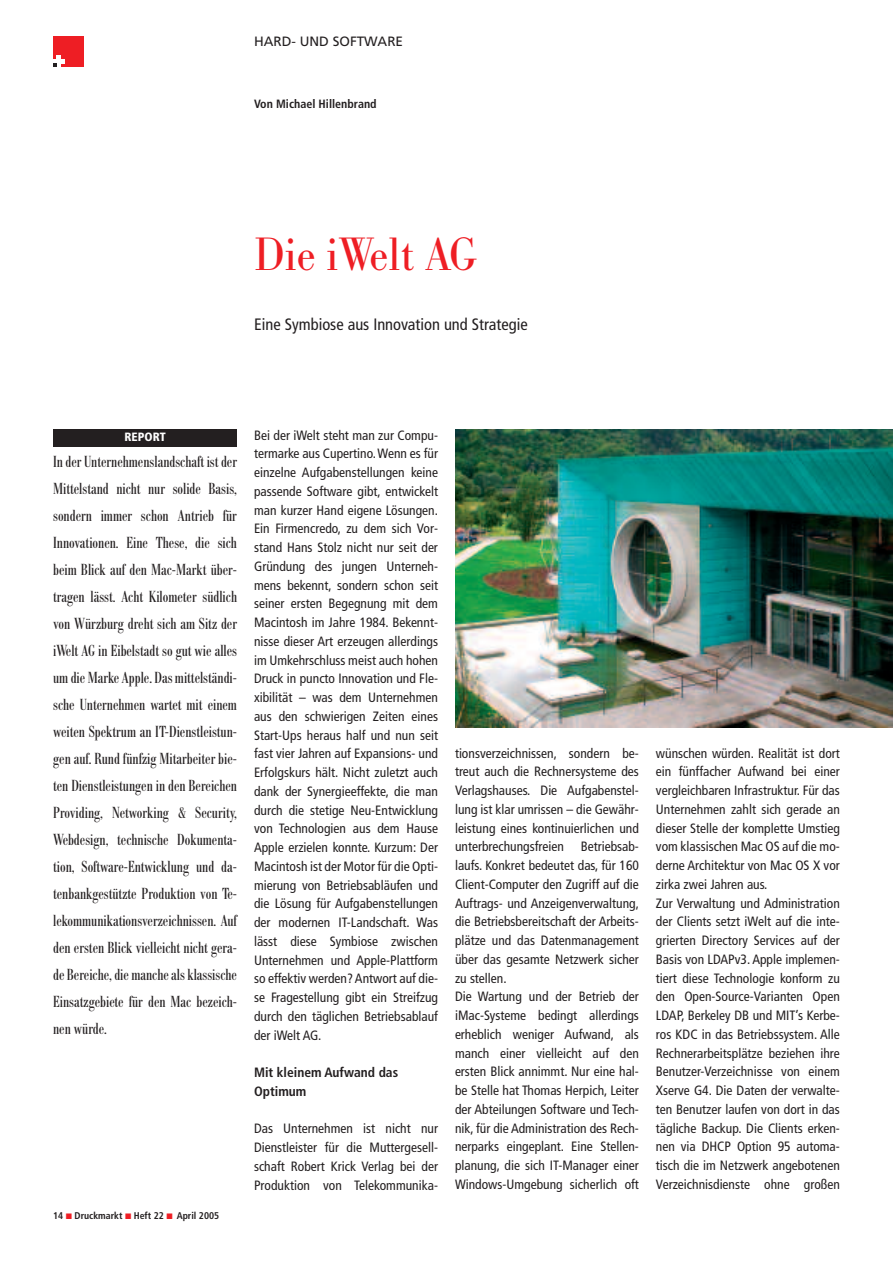
<style>
.page{position:relative;width:893px;height:1263px;background:#fff}
.page>*{position:absolute;margin:0;border:0;box-sizing:border-box;transform-origin:0 0}
.t1{font:48px "Bodoni Nr 1 SB";letter-spacing:-.01em;color:#ee1e24;scale:.9 1}
.t2{font:16.5px/27px "Bodoni Nr 1 SB Con";color:#231f20;text-align:justify}
.t3{font:condensed 16.5px "Frutiger";color:#231f20}
.t4{font:condensed 13.5px/18.8px "Frutiger";color:#231f20;text-align:justify}
.t5{font:700 condensed 13.5px/18.8px "Frutiger";color:#231f20}
.t6{font:13.5px "Frutiger";color:#231f20}
.t7{font:700 condensed 12px "Frutiger";color:#231f20}
.t8{font:900 condensed 12px "Frutiger";color:#fff}
.t9{font:700 condensed 9.75px "Frutiger";color:#231f20}
</style>
<div class="page">
<div style="left:53px;top:429px;width:184px;height:17px;background:#231f20"></div>
<img style="left:455px;top:429px;width:438px;height:298px">
<div style="left:53px;top:36px;width:31px;height:31px;background:#ee1e24"></div>
<div style="left:53px;top:59px;width:12px;height:5px;background:#fff"></div>
<hr style="left:57px;top:56px;width:4px;height:11px;background:#fff">
<p class="t6" style="left:254px;top:36px;width:150px">HARD- UND SOFTWARE</p>
<p class="t7" style="left:254px;top:99px;width:124px">Von Michael Hillenbrand</p>
<h1 class="t1" style="left:254px;top:225px;width:250px">Die iWelt AG</h1>
<p class="t3" style="left:254px;top:317px;width:275px">Eine Symbiose aus Innovation und Strategie</p>
<p class="t8" style="left:124px;top:432px;width:43px">REPORT</p>
<p class="t2" style="left:53px;top:447px;width:185px">In der Unternehmenslandschaft ist der Mittelstand nicht nur solide Basis, sondern immer schon Antrieb für Innovationen. Eine These, die sich beim Blick auf den Mac-Markt über&shy;tragen lässt. Acht Kilometer südlich von Würzburg dreht sich am Sitz der iWelt AG in Eibelstadt so gut wie alles um die Marke Apple. Das mittelständi&shy;sche Unternehmen wartet mit einem weiten Spektrum an IT-Dienstleistun&shy;gen auf. Rund fünfzig Mitarbeiter bie&shy;ten Dienstleistungen in den Bereichen Providing, Networking &amp; Security, Webdesign, technische Dokumenta&shy;tion, Software-Entwicklung und da&shy;tenbankgestützte Produktion von Te&shy;lekommunikationsverzeichnissen. Auf den ersten Blick vielleicht nicht gera&shy;de Bereiche, die manche als klassische Einsatzgebiete für den Mac bezeich&shy;nen würde.</p>
<p class="t9" style="left:53px;top:1212px;width:112px">14 Druckmarkt Heft 22</p>
<p class="t9" style="left:177px;top:1212px;width:44px">April 2005</p>
<p class="t4" style="left:254px;top:427px;width:185px">Bei der iWelt steht man zur Compu&shy;termarke aus Cupertino.Wenn es für einzelne Aufgabenstellungen keine passende Software gibt, entwickelt man kurzer Hand eigene Lösungen.<br>Ein Firmencredo, zu dem sich Vor&shy;stand Hans Stolz nicht nur seit der Gründung des jungen Unterneh&shy;mens bekennt, sondern schon seit seiner ersten Begegnung mit dem Macintosh im Jahre 1984. Bekennt&shy;nisse dieser Art erzeugen allerdings im Umkehrschluss meist auch hohen Druck in puncto Innovation und Fle&shy;xibilität – was dem Unternehmen aus den schwierigen Zeiten eines Start-Ups heraus half und nun seit fast vier Jahren auf Expansions- und Erfolgskurs hält. Nicht zuletzt auch dank der Synergieeffekte, die man durch die stetige Neu-Entwicklung von Technologien aus dem Hause Apple erzielen konnte. Kurzum: Der Macintosh ist der Motor für die Opti&shy;mierung von Betriebsabläufen und die Lösung für Aufgabenstellungen der modernen IT-Landschaft. Was lässt diese Symbiose zwischen Unternehmen und Apple-Plattform so effektiv werden? Antwort auf die&shy;se Fragestellung gibt ein Streifzug durch den täglichen Betriebsablauf der iWelt AG.</p>
<p class="t5" style="left:254px;top:1064px;width:146px">Mit kleinem Aufwand das<br>Optimum</p>
<p class="t4" style="left:254px;top:1120px;width:185px">Das Unternehmen ist nicht nur Dienstleister für die Muttergesell&shy;schaft Robert Krick Verlag bei der Produktion von Telekommunika-</p>
<p class="t4" style="left:455px;top:744px;width:185px;text-align:left">tionsverzeichnissen, sondern be&shy;treut auch die Rechnersysteme des Verlagshauses. Die Aufgabenstel&shy;lung ist klar umrissen – die Gewähr&shy;leistung eines kontinuierlichen und unterbrechungsfreien Betriebsab&shy;laufs. Konkret bedeutet das, für 160<br>Client-Computer den Zugriff auf die Auftrags- und Anzeigenverwaltung, die Betriebsbereitschaft der Arbeits&shy;plätze und das Datenmanagement über das gesamte Netzwerk sicher zu stellen.<br>Die Wartung und der Betrieb der iMac-Systeme bedingt allerdings erheblich weniger Aufwand, als manch einer vielleicht auf den ersten Blick annimmt. Nur eine hal&shy;be Stelle hat Thomas Herpich, Leiter der Abteilungen Software und Tech&shy;nik, für die Administration des Rech&shy;nerparks eingeplant. Eine Stellen&shy;planung, die sich IT-Manager einer Windows-Umgebung sicherlich oft</p>
<p class="t4" style="left:656px;top:744px;width:185px;text-align:left">wünschen würden. Realität ist dort ein fünffacher Aufwand bei einer vergleichbaren Infrastruktur. Für das Unternehmen zahlt sich gerade an dieser Stelle der komplette Umstieg vom klassischen Mac OS auf die mo&shy;derne Architektur von Mac OS X vor zirka zwei Jahren aus.<br>Zur Verwaltung und Administration der Clients setzt iWelt auf die inte&shy;grierten Directory Services auf der Basis von LDAPv3. Apple implemen&shy;tiert diese Technologie konform zu den Open-Source-Varianten Open LDAP, Berkeley DB und MIT’s Kerbe&shy;ros KDC in das Betriebssystem. Alle Rechnerarbeitsplätze beziehen ihre Benutzer-Verzeichnisse von einem Xserve G4. Die Daten der verwalte&shy;ten Benutzer laufen von dort in das tägliche Backup. Die Clients erken&shy;nen via DHCP Option 95 automa&shy;tisch die im Netzwerk angebotenen Verzeichnisdienste ohne großen</p>
</div>
